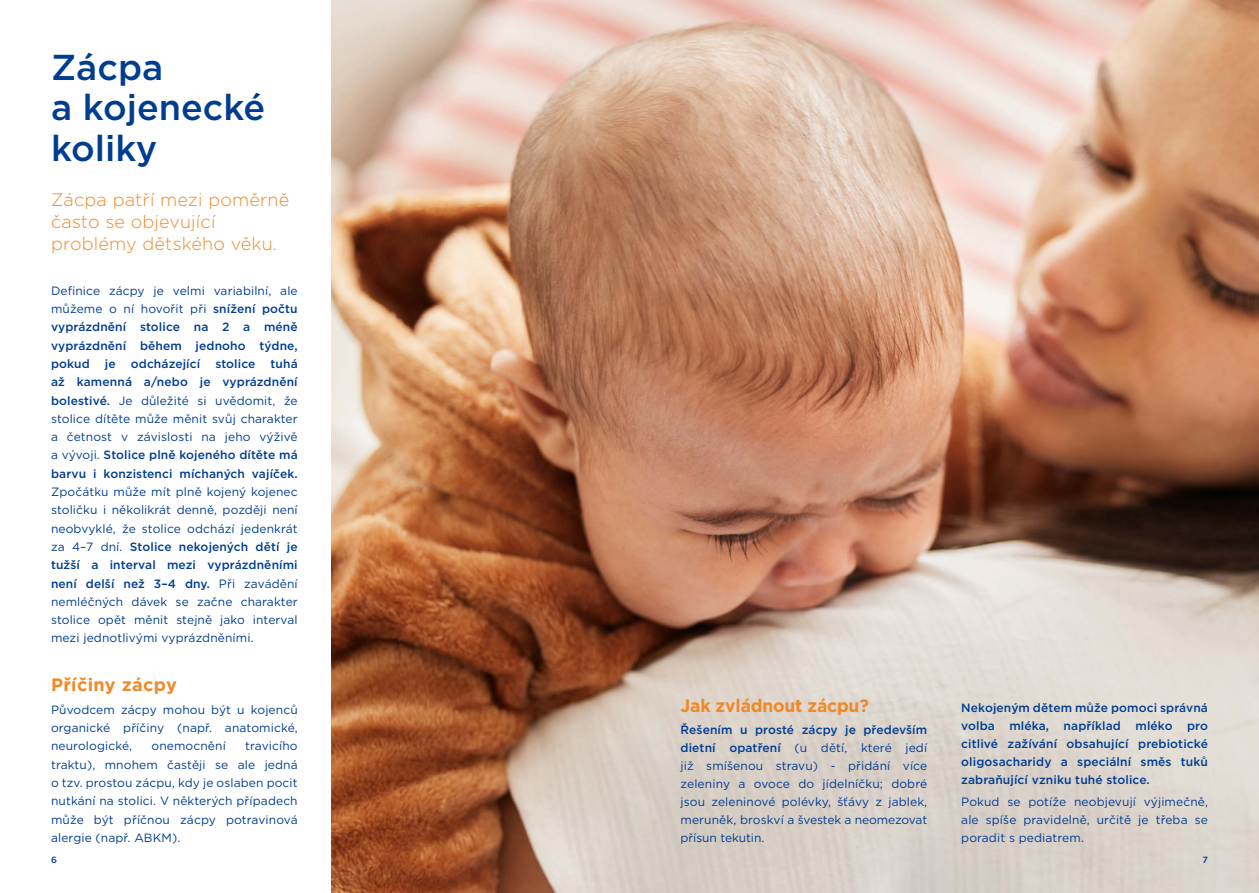
<style>
.page{position:relative;width:1259px;height:893px;background:#fff}
.page>*{position:absolute;margin:0;border:0;box-sizing:border-box;transform-origin:0 0}
.t1{font:500 36px/40.5px "Gotham";color:#003d90}
.t2{font:300 18px/21.9px "Gotham";letter-spacing:.01em;color:#f08927}
.t3{font:700 18px "Gotham";letter-spacing:-.01em;color:#f08927}
.t4{font:700 18px "Gotham";letter-spacing:.02em;color:#f08927}
.t5{font:12px/18.3px "Gotham";letter-spacing:.01em;color:#003d90;text-align:justify}
.t6{font:500 12px/18.3px "Gotham";letter-spacing:.01em;color:#003d90;text-align:justify}
.t7{font:500 9px "Gotham";color:#003d90}
.s1{font-weight:400}
.s2{font-weight:500}
</style>
<div class="page">
<img style="left:332px;top:0;width:927px;height:893px">
<h1 class="t1" style="left:51px;top:46px;width:216px">Zácpa<br>a kojenecké koliky</h1>
<h2 class="t2" style="left:51px;top:188px;width:240px">Zácpa patří mezi poměrně často se objevující problémy dětského věku.</h2>
<p class="t6" style="left:51px;top:281px;width:248px"><span class="s1">Definice zácpy je velmi variabilní, ale můžeme o ní hovořit při</span> snížení počtu vyprázdnění stolice na 2 a méně vyprázdnění během jednoho týdne, pokud</p>
<p class="t6" style="left:51px;top:354px;width:248px;text-indent:219px">tuhá až kamenná a/nebo je vyprázdnění bolestivé. <span class="s1">Je důležité si uvědomit, že stolice dítěte může měnit svůj charakter a četnost v závislosti na jeho výživě a vývoji.</span> Stolice plně kojeného dítěte má barvu i konzistenci míchaných vajíček.</p>
<p class="t5" style="left:51px;top:482px;width:248px">Zpočátku může mít plně kojený kojenec stoličku i několikrát denně, později není neobvyklé, že stolice odchází jedenkrát za 4–7 dní. <span class="s2">Stolice nekojených dětí je tužší a interval mezi vyprázdněními není delší než 3–4 dny.</span> Při zavádění nemléčných dávek se začne charakter stolice opět měnit stejně jako interval mezi jednotlivými vyprázdněními.</p>
<h2 class="t4" style="left:51px;top:673px;width:127px">Příčiny zácpy</h2>
<p class="t5" style="left:51px;top:700px;width:248px">Původcem zácpy mohou být u kojenců organické příčiny (např. anatomické, neurologické,</p>
<p class="t6" style="left:105px;top:354px;width:12px">je</p>
<p class="t6" style="left:131px;top:354px;width:71px">odcházející</p>
<p class="t6" style="left:215px;top:354px;width:42px">stolice</p>
<p class="t5" style="left:51px;top:737px;width:248px;text-indent:194px">travicího traktu), mnohem častěji se ale jedná o tzv. prostou zácpu, kdy je oslaben pocit nutkání na stolici. V některých případech může být příčnou zácpy potravinová alergie (např. ABKM).</p>
<p class="t5" style="left:151px;top:737px;width:76px">onemocnění</p>
<h2 class="t3" style="left:680px;top:693px;width:190px">Jak zvládnout zácpu?</h2>
<p class="t5" style="left:680px;top:720px;width:248px"><span class="s2">Řešením u prosté zácpy je především dietní opatření</span> (u dětí, které jedí již smíšenou stravu) - přidání více zeleniny a ovoce do jídelníčku; dobré jsou zeleninové polévky, šťávy z jablek, meruněk, broskví a švestek a neomezovat přísun tekutin.</p>
<p class="t6" style="left:961px;top:698px;width:248px">Nekojeným dětem může pomoci správná volba mléka, například mléko pro citlivé zažívání obsahující prebiotické oligosacharidy a speciální směs tuků zabraňující vzniku tuhé stolice.</p>
<p class="t5" style="left:961px;top:792px;width:248px">Pokud se potíže neobjevují výjimečně, ale spíše pravidelně, určitě je třeba se poradit s pediatrem.</p>
<p class="t7" style="left:51px;top:854px;width:7px">6</p>
<p class="t7" style="left:1202px;top:854px;width:7px">7</p>
</div>
